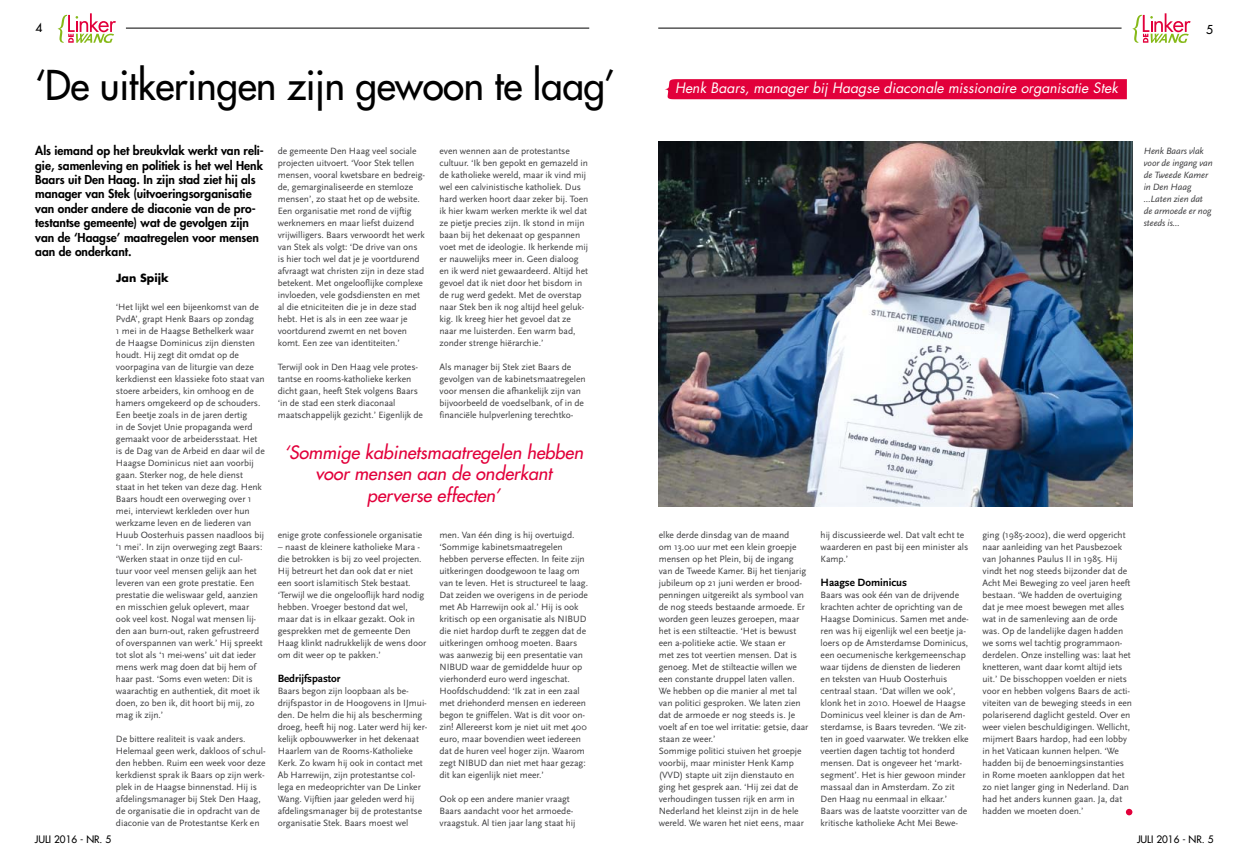
<style>
.page{position:relative;width:1248px;height:865px;background:#fff}
.page>*{position:absolute;margin:0;border:0;box-sizing:border-box;transform-origin:0 0}
.t1{font:500 40px "Futura Std";letter-spacing:-.01em;color:#000}
.t2{font:italic 500 18px/21.6px "Futura Std";color:#e2003b;text-align:center}
.t3{font:italic 14px "Futura Std";color:#fff}
.t4{font:800 12px/14.4px "Futura Std";color:#000}
.t5{font:500 12px "Futura Std";color:#000}
.t6{font:700 11px "Scala Sans";letter-spacing:-.005em;color:#000}
.t7{font:700 11px "Futura Std";color:#000}
.t8{font:500 10px "Futura Std";color:#000}
.t9{font:9.5px/12px "Scala Sans";letter-spacing:-.005em;color:#3d3d3f}
.t10{font:italic 9.5px/12px "Scala Sans";letter-spacing:-.01em;color:#3d3d3f}
</style>
<div class="page">
<svg style="left:58px;top:13px;width:58px;height:30px"></svg>
<hr style="left:126px;top:28px;width:463px;height:1px;background:#000">
<svg style="left:1132px;top:13px;width:58px;height:30px"></svg>
<hr style="left:658px;top:28px;width:463px;height:1px;background:#000">
<div style="left:665px;top:79px;width:462px;height:20px;background:#e2003b"></div>
<img style="left:658px;top:142px;width:474px;height:364px">
<svg style="left:1125px;top:808px;width:7px;height:7px"></svg>
<p class="t5" style="left:35px;top:20px;width:8px">4</p>
<p class="t5" style="left:1206px;top:22px;width:8px">5</p>
<h1 class="t1" style="left:35px;top:60px;width:582px">‘De uitkeringen zijn gewoon te laag’</h1>
<p class="t4" style="left:35px;top:144px;width:230px">Als iemand op het breukvlak werkt van reli&shy;gie, samenleving en politiek is het wel Henk Baars uit Den Haag. In zijn stad ziet hij als manager van Stek (uitvoeringsorganisatie van onder andere de diaconie van de pro&shy;testantse gemeente) wat de gevolgen zijn van de ‘Haagse’ maatregelen voor mensen aan de onderkant.</p>
<p class="t7" style="left:116px;top:271px;width:54px">Jan Spijk</p>
<p class="t9" style="left:116px;top:301px;width:150px">‘Het lijkt wel een bijeenkomst van de PvdA’, grapt Henk Baars op zondag<br>1 mei in de Haagse Bethelkerk waar de Haagse Dominicus zijn diensten houdt. Hij zegt dit omdat op de voorpagina van de liturgie van deze kerkdienst een klassieke foto staat van stoere arbeiders, kin omhoog en de hamers omgekeerd op de schouders.<br>Een beetje zoals in de jaren dertig<br>in de Sovjet Unie propaganda werd gemaakt voor de arbeidersstaat. Het is de Dag van de Arbeid en daar wil de Haagse Dominicus niet aan voorbij gaan. Sterker nog, de hele dienst<br>staat in het teken van deze dag. Henk Baars houdt een overweging over 1 mei, interviewt kerkleden over hun werkzame leven en de liederen van Huub Oosterhuis passen naadloos bij ‘1 mei’. In zijn overweging zegt Baars: ‘Werken staat in onze tijd en cul-<br>tuur voor veel mensen gelijk aan het leveren van een grote prestatie. Een prestatie die weliswaar geld, aanzien en misschien geluk oplevert, maar ook veel kost. Nogal wat mensen lij&shy;den aan burn-out, raken gefrustreerd of overspannen van werk.’ Hij spreekt tot slot als ‘1 mei-wens’ uit dat ieder mens werk mag doen dat bij hem of haar past. ‘Soms even weten: Dit is waarachtig en authentiek, dit moet ik doen, zo ben ik, dit hoort bij mij, zo mag ik zijn.’</p>
<p class="t9" style="left:116px;top:733px;width:151px">De bittere realiteit is vaak anders.<br>Helemaal geen werk, dakloos of schul&shy;den hebben. Ruim een week voor deze kerkdienst sprak ik Baars op zijn werk&shy;plek in de Haagse binnenstad. Hij is afdelingsmanager bij Stek Den Haag, de organisatie die in opdracht van de diaconie van de Protestantse Kerk en</p>
<p class="t9" style="left:278px;top:145px;width:149px">de gemeente Den Haag veel sociale projecten uitvoert. ‘Voor Stek tellen mensen, vooral kwetsbare en bedreig&shy;de, gemarginaliseerde en stemloze mensen’, zo staat het op de website.<br>Een organisatie met rond de vijftig werknemers en maar liefst duizend vrijwilligers. Baars verwoordt het werk van Stek als volgt: ‘De drive van ons is hier toch wel dat je je voortdurend afvraagt wat christen zijn in deze stad betekent. Met ongelooflijke complexe invloeden, vele godsdiensten en met al die etniciteiten die je in deze stad hebt. Het is als in een zee waar je voortdurend zwemt en net boven komt. Een zee van identiteiten.’</p>
<p class="t9" style="left:278px;top:361px;width:147px">Terwijl ook in Den Haag vele protes&shy;tantse en rooms-katholieke kerken dicht gaan, heeft Stek volgens Baars ‘in de stad een sterk diaconaal maatschappelijk gezicht.’ Eigenlijk de</p>
<p class="t9" style="left:439px;top:145px;width:150px">even wennen aan de protestantse cultuur. ‘Ik ben gepokt en gemazeld in de katholieke wereld, maar ik vind mij wel een calvinistische katholiek. Dus hard werken hoort daar zeker bij. Toen ik hier kwam werken merkte ik wel dat ze pietje precies zijn. Ik stond in mijn baan bij het dekenaat op gespannen voet met de ideologie. Ik herkende mij er nauwelijks meer in. Geen dialoog en ik werd niet gewaardeerd. Altijd het gevoel dat ik niet door het bisdom in de rug werd gedekt. Met de overstap naar Stek ben ik nog altijd heel geluk&shy;kig. Ik kreeg hier het gevoel dat ze naar me luisterden. Een warm bad, zonder strenge hiërarchie.’</p>
<p class="t9" style="left:439px;top:361px;width:148px">Als manager bij Stek ziet Baars de gevolgen van de kabinetsmaatregelen voor mensen die afhankelijk zijn van bijvoorbeeld de voedselbank, of in de financiële hulpverlening terechtko-</p>
<h2 class="t2" style="left:284px;top:441px;width:300px">‘Sommige kabinetsmaatregelen hebben voor mensen aan de onderkant perverse effecten’</h2>
<p class="t9" style="left:278px;top:529px;width:146px">enige grote confessionele organisatie</p>
<p class="t9" style="left:278px;top:541px;width:150px">– naast de kleinere katholieke Mara - die betrokken is bij zo veel projecten.<br>Hij betreurt het dan ook dat er niet een soort islamitisch Stek bestaat. ‘Terwijl we die ongelooflijk hard nodig hebben. Vroeger bestond dat wel, maar dat is in elkaar gezakt. Ook in gesprekken met de gemeente Den Haag klinkt nadrukkelijk de wens door om dit weer op te pakken.’</p>
<p class="t6" style="left:278px;top:672px;width:64px">Bedrijfspastor</p>
<p class="t9" style="left:278px;top:685px;width:151px">Baars begon zijn loopbaan als be&shy;drijfspastor in de Hoogovens in IJmui&shy;den. De helm die hij als bescherming droeg, heeft hij nog. Later werd hij ker&shy;kelijk opbouwwerker in het dekenaat Haarlem van de Rooms-Katholieke Kerk. Zo kwam hij ook in contact met Ab Harrewijn, zijn protestantse col&shy;lega en medeoprichter van De Linker Wang. Vijftien jaar geleden werd hij afdelingsmanager bij de protestantse organisatie Stek. Baars moest wel</p>
<p class="t9" style="left:439px;top:529px;width:150px">men. Van één ding is hij overtuigd. ‘Sommige kabinetsmaatregelen hebben perverse effecten. In feite zijn uitkeringen doodgewoon te laag om van te leven. Het is structureel te laag.<br>Dat zeiden we overigens in de periode met Ab Harrewijn ook al.’ Hij is ook kritisch op een organisatie als NIBUD die niet hardop durft te zeggen dat de uitkeringen omhoog moeten. Baars was aanwezig bij een presentatie van NIBUD waar de gemiddelde huur op vierhonderd euro werd ingeschat.<br>Hoofdschuddend: ‘Ik zat in een zaal met driehonderd mensen en iedereen begon te gniffelen. Wat is dit voor on&shy;zin! Allereerst kom je niet uit met 400 euro, maar bovendien weet iedereen dat de huren veel hoger zijn. Waarom zegt NIBUD dan niet met haar gezag: dit kan eigenlijk niet meer.’</p>
<p class="t9" style="left:439px;top:793px;width:137px">Ook op een andere manier vraagt<br>Baars aandacht voor het armoede&shy;vraagstuk. Al tien jaar lang staat hij</p>
<h3 class="t3" style="left:675px;top:79px;width:444px">Henk Baars, manager bij Haagse diaconale missionaire organisatie Stek</h3>
<p class="t10" style="left:1143px;top:145px;width:70px">Henk Baars vlak voor de ingang van de Tweede Kamer in Den Haag ...Laten zien dat de armoede er nog steeds is...</p>
<p class="t9" style="left:658px;top:529px;width:151px">elke derde dinsdag van de maand<br>om 13.00 uur met een klein groepje mensen op het Plein, bij de ingang van de Tweede Kamer. Bij het tienjarig jubileum op 21 juni werden er brood&shy;penningen uitgereikt als symbool van de nog steeds bestaande armoede. Er worden geen leuzes geroepen, maar het is een stilteactie. ‘Het is bewust een a-politieke actie. We staan er<br>met zes tot veertien mensen. Dat is genoeg. Met de stilteactie willen we een constante druppel laten vallen.<br>We hebben op die manier al met tal van politici gesproken. We laten zien dat de armoede er nog steeds is. Je voelt af en toe wel irritatie: getsie, daar staan ze weer.’<br>Sommige politici stuiven het groepje voorbij, maar minister Henk Kamp (VVD) stapte uit zijn dienstauto en ging het gesprek aan. ‘Hij zei dat de verhoudingen tussen rijk en arm in Nederland het kleinst zijn in de hele wereld. We waren het niet eens, maar</p>
<p class="t9" style="left:820px;top:529px;width:149px">hij discussieerde wel. Dat valt echt te waarderen en past bij een minister als<br>Kamp.’</p>
<p class="t6" style="left:820px;top:576px;width:88px">Haagse Dominicus</p>
<p class="t9" style="left:820px;top:589px;width:150px">Baars was ook één van de drijvende krachten achter de oprichting van de Haagse Dominicus. Samen met ande&shy;ren was hij eigenlijk wel een beetje ja&shy;loers op de Amsterdamse Dominicus, een oecumenische kerkgemeenschap waar tijdens de diensten de liederen en teksten van Huub Oosterhuis centraal staan. ‘Dat willen we ook’, klonk het in 2010. Hoewel de Haagse Dominicus veel kleiner is dan de Am&shy;sterdamse, is Baars tevreden. ‘We zit&shy;ten in goed vaarwater. We trekken elke veertien dagen tachtig tot honderd mensen. Dat is ongeveer het ‘markt&shy;segment’. Het is hier gewoon minder massaal dan in Amsterdam. Zo zit Den Haag nu eenmaal in elkaar.’ Baars was de laatste voorzitter van de kritische katholieke Acht Mei Bewe-</p>
<p class="t9" style="left:982px;top:529px;width:151px">ging (1985-2002), die werd opgericht naar aanleiding van het Pausbezoek van Johannes Paulus II in 1985. Hij vindt het nog steeds bijzonder dat de Acht Mei Beweging zo veel jaren heeft bestaan. ‘We hadden de overtuiging dat je mee moest bewegen met alles wat in de samenleving aan de orde was. Op de landelijke dagen hadden we soms wel tachtig programmaon&shy;derdelen. Onze instelling was: laat het knetteren, want daar komt altijd iets uit.’ De bisschoppen voelden er niets voor en hebben volgens Baars de acti&shy;viteiten van de beweging steeds in een polariserend daglicht gesteld. Over en weer vielen beschuldigingen. Wellicht, mijmert Baars hardop, had een lobby in het Vaticaan kunnen helpen. ‘We hadden bij de benoemingsinstanties in Rome moeten aankloppen dat het zo niet langer ging in Nederland. Dan had het anders kunnen gaan. Ja, dat hadden we moeten doen.’</p>
<p class="t8" style="left:35px;top:833px;width:78px">juli 2016 - nr. 5</p>
<p class="t8" style="left:1136px;top:833px;width:5px">JULI</p>
<p class="t8" style="left:1156px;top:833px;width:59px">2016 - nr. 5</p>
</div>
